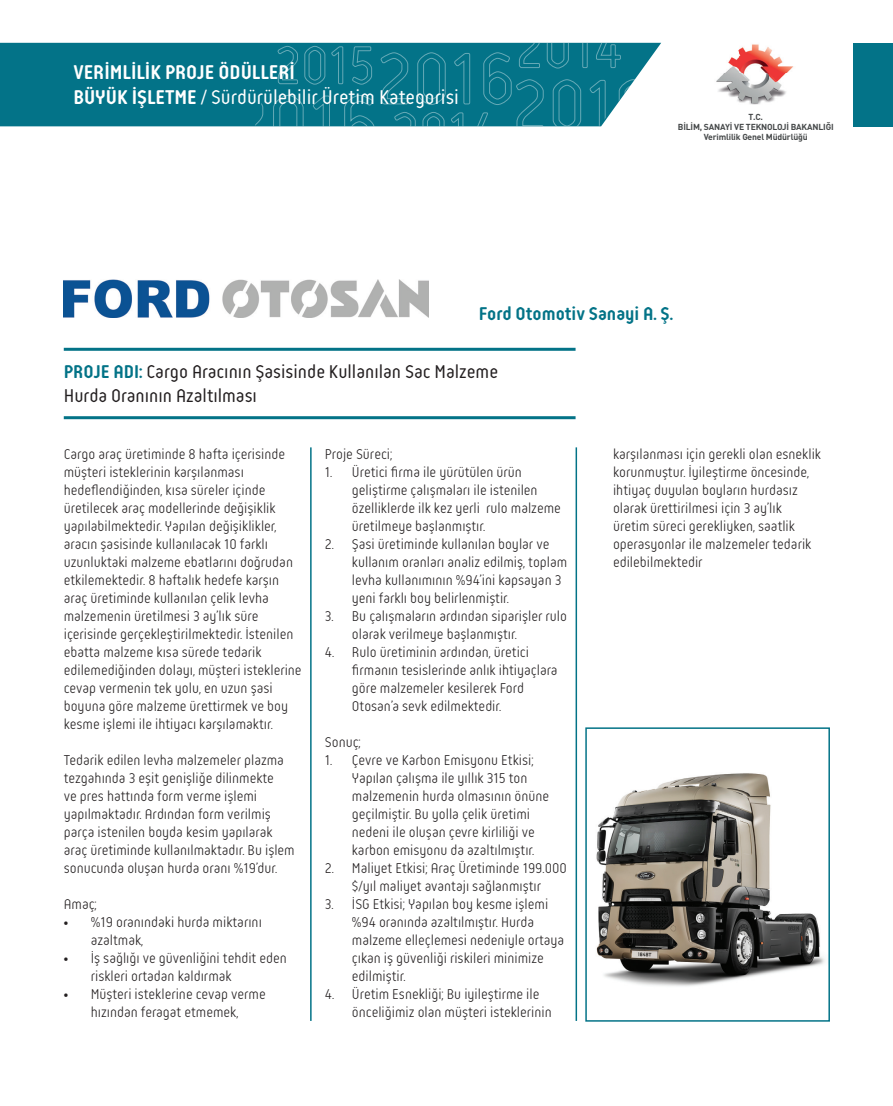
<style>
.page{position:relative;width:893px;height:1106px;background:#fff}
.page>*{position:absolute;margin:0;border:0;box-sizing:border-box;transform-origin:0 0}
.t1{font:700 21px/25.2px "Reso";color:#fff}
.t2{font:19.5px/23.4px "Reso";color:#231f20}
.t3{font:700 19.5px "Reso";color:#037387}
.t4{font:300 15px/18px "Reso";color:#231f20}
.t5{font:700 8.55px/10.4px "DIN Pro";letter-spacing:-.02em;color:#454849;text-align:center}
.s1{font-weight:400}
.s2{font-weight:700;color:#037387}
</style>
<div class="page">
<img style="left:716px;top:44px;width:78px;height:61px">
<div style="left:853px;top:43px;width:40px;height:83px;background:#037388"></div>
<div style="left:0;top:43px;width:661px;height:83px;background:#037388"></div>
<svg style="left:381px;top:43px;width:266px;height:83px;background:#1b8093"></svg>
<svg style="left:278px;top:46px;width:94px;height:39px;background:#117b8f"></svg>
<svg style="left:255px;top:95px;width:120px;height:31px;background:#0d788c"></svg>
<hr style="left:64px;top:348px;width:512px;height:3px;background:#037387">
<hr style="left:64px;top:416px;width:512px;height:3px;background:#037387">
<hr style="left:310px;top:447px;width:2px;height:573px;background:#037387">
<hr style="left:576px;top:447px;width:1px;height:573px;background:#037387">
<img style="left:596px;top:773px;width:229px;height:214px">
<div style="left:585px;top:727px;width:245px;height:294px;border:2px solid #037387"></div>
<img style="left:64px;top:279px;width:364px;height:38px">
<h1 class="t1" style="left:73px;top:60px;width:387px">VERİMLİLİK PROJE ÖDÜLLERİ<br>BÜYÜK İŞLETME <span class="s1">/ Sürdürülebilir Üretim Kategorisi</span></h1>
<p class="t5" style="left:678px;top:111px;width:157px">T.C.<br>BİLİM, SANAYİ VE TEKNOLOJİ BAKANLIĞI<br>Verimlilik Genel Müdürlüğü</p>
<h2 class="t3" style="left:479px;top:303px;width:196px">Ford Otomotiv Sanayi A. Ş.</h2>
<h2 class="t2" style="left:64px;top:360px;width:436px"><span class="s2">PROJE ADI:</span> Cargo Aracının Şasisinde Kullanılan Sac Malzeme<br>Hurda Oranının Azaltılması</h2>
<p class="t4" style="left:64px;top:445px;width:239px">Cargo araç üretiminde 8 hafta içerisinde müşteri isteklerinin karşılanması hedeflendiğinden, kısa süreler içinde üretilecek araç modellerinde değişiklik yapılabilmektedir. Yapılan değişiklikler, aracın şasisinde kullanılacak 10 farklı uzunluktaki malzeme ebatlarını doğrudan etkilemektedir. 8 haftalık hedefe karşın araç üretiminde kullanılan çelik levha malzemenin üretilmesi 3 ay’lık süre içerisinde gerçekleştirilmektedir. İstenilen ebatta malzeme kısa sürede tedarik edilemediğinden dolayı, müşteri isteklerine cevap vermenin tek yolu, en uzun şasi boyuna göre malzeme ürettirmek ve boy kesme işlemi ile ihtiyacı karşılamaktır.</p>
<p class="t4" style="left:64px;top:751px;width:232px">Tedarik edilen levha malzemeler plazma tezgahında 3 eşit genişliğe dilinmekte<br>ve pres hattında form verme işlemi yapılmaktadır. Ardından form verilmiş parça istenilen boyda kesim yapılarak araç üretiminde kullanılmaktadır. Bu işlem sonucunda oluşan hurda oranı %19’dur.</p>
<p class="t4" style="left:64px;top:895px;width:35px">Amaç;</p>
<p class="t4" style="left:91px;top:913px;width:173px;text-indent:-27px">• %19 oranındaki hurda miktarını azaltmak,</p>
<p class="t4" style="left:91px;top:949px;width:198px;text-indent:-27px">• İş sağlığı ve güvenliğini tehdit eden riskleri ortadan kaldırmak</p>
<p class="t4" style="left:64px;top:985px;width:204px;text-align:center">• Müşteri isteklerine cevap verme hızından feragat etmemek,</p>
<p class="t4" style="left:325px;top:445px;width:69px">Proje Süreci;</p>
<p class="t4" style="left:352px;top:463px;width:210px;text-indent:-27px">1. Üretici firma ile yürütülen ürün geliştirme çalışmaları ile istenilen özelliklerde ilk kez yerli rulo malzeme üretilmeye başlanmıştır.</p>
<p class="t4" style="left:352px;top:535px;width:217px;text-indent:-27px">2. Şasi üretiminde kullanılan boylar ve kullanım oranları analiz edilmiş, toplam levha kullanımının %94’ini kapsayan 3 yeni farklı boy belirlenmiştir.</p>
<p class="t4" style="left:352px;top:607px;width:217px;text-indent:-27px">3. Bu çalışmaların ardından siparişler rulo olarak verilmeye başlanmıştır.</p>
<p class="t4" style="left:352px;top:643px;width:207px;text-indent:-27px">4. Rulo üretiminin ardından, üretici firmanın tesislerinde anlık ihtiyaçlara göre malzemeler kesilerek Ford Otosan’a sevk edilmektedir.</p>
<p class="t4" style="left:325px;top:733px;width:37px">Sonuç;</p>
<p class="t4" style="left:352px;top:751px;width:199px;text-indent:-27px">1. Çevre ve Karbon Emisyonu Etkisi; Yapılan çalışma ile yıllık 315 ton malzemenin hurda olmasının önüne geçilmiştir. Bu yolla çelik üretimi nedeni ile oluşan çevre kirliliği ve karbon emisyonu da azaltılmıştır.</p>
<p class="t4" style="left:325px;top:859px;width:244px;text-align:center">2. Maliyet Etkisi; Araç Üretiminde 199.000 $/yıl maliyet avantajı sağlanmıştır</p>
<p class="t4" style="left:352px;top:895px;width:214px;text-indent:-27px">3. İSG Etkisi; Yapılan boy kesme işlemi %94 oranında azaltılmıştır. Hurda malzeme elleçlemesi nedeniyle ortaya çıkan iş güvenliği riskileri minimize edilmiştir.</p>
<p class="t4" style="left:352px;top:985px;width:201px;text-indent:-27px">4. Üretim Esnekliği; Bu iyileştirme ile önceliğimiz olan müşteri isteklerinin</p>
<p class="t4" style="left:613px;top:445px;width:210px">karşılanması için gerekli olan esneklik korunmuştur. İyileştirme öncesinde, ihtiyaç duyulan boyların hurdasız olarak ürettirilmesi için 3 ay’lık üretim süreci gerekliyken, saatlik operasyonlar ile malzemeler tedarik edilebilmektedir</p>
</div>
